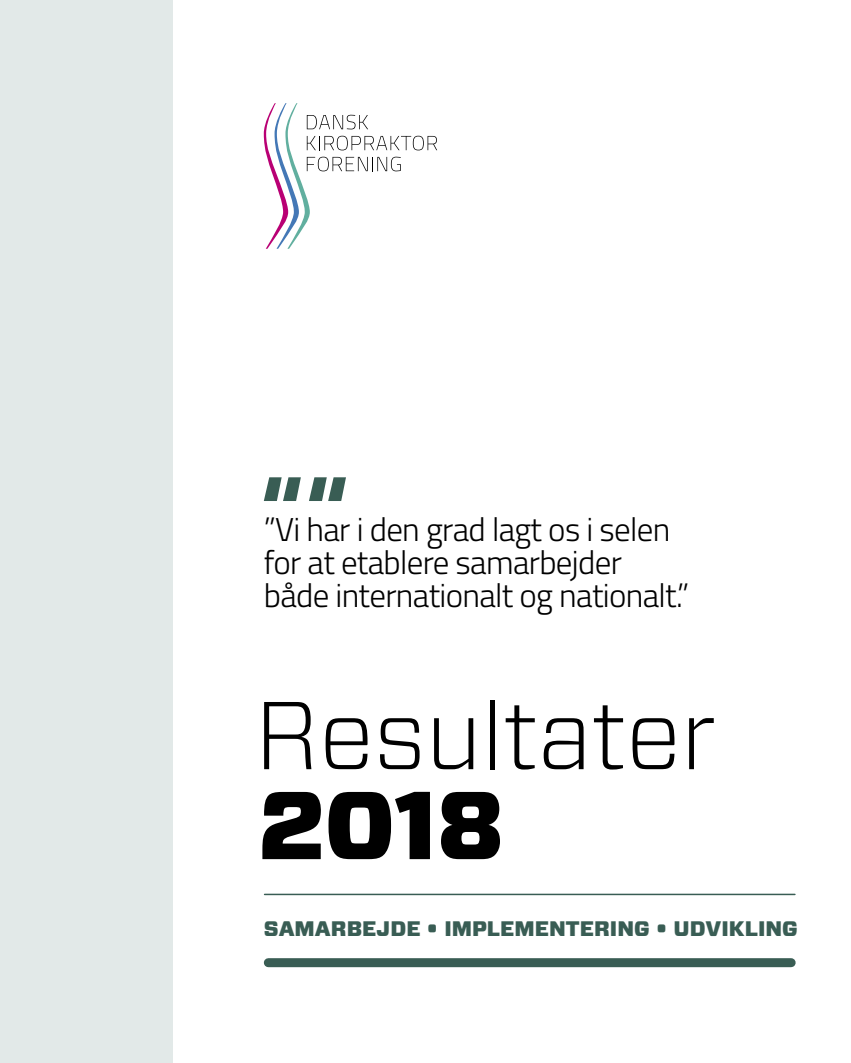
<style>
.page{position:relative;width:851px;height:1063px;background:#fff}
.page>*{position:absolute;margin:0;border:0;box-sizing:border-box;transform-origin:0 0}
.t1{font:300 96px "Forza";letter-spacing:-.01em;color:#000}
.t2{font:900 96px "Forza";color:#000}
.t3{font:300 33px/33px "Titillium";letter-spacing:-.02em;color:#000}
.t4{font:900 21px "Forza";color:#395d54}
</style>
<div class="page">
<svg style="left:264px;top:103px;width:173px;height:146px"></svg>
<svg style="left:309px;top:477px;width:37px;height:24px"></svg>
<svg style="left:264px;top:477px;width:37px;height:24px"></svg>
<div style="left:268px;top:958px;width:523px;height:9px;background:#395d54"></div>
<hr style="left:264px;top:894px;width:530px;height:1px;background:#395d54">
<div style="left:0;top:0;width:172px;height:1063px;background:#e2e9e8"></div>
<p class="t3" style="left:264px;top:512px;width:427px">”Vi har i den grad lagt os i selen for at etablere samarbejder både internationalt og nationalt.”</p>
<h1 class="t1" style="left:254px;top:670px;width:464px">Resultater</h1>
<h1 class="t2" style="left:257px;top:761px;width:247px">2018</h1>
<p class="t4" style="left:264px;top:914px;width:535px">SAMARBEJDE • IMPLEMENTERING • UDVIKLING</p>
</div>
